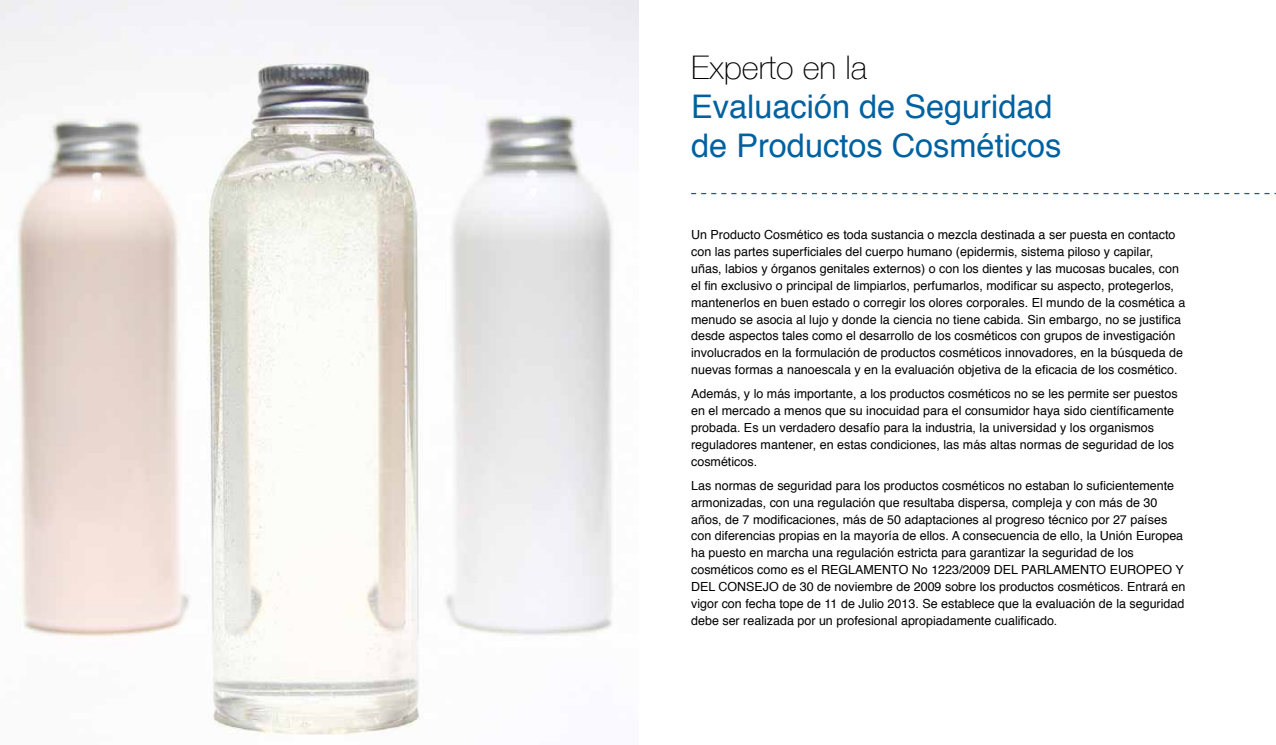
<style>
.page{position:relative;width:1276px;height:745px;background:#fff}
.page>*{position:absolute;margin:0;border:0;box-sizing:border-box;transform-origin:0 0}
.t1{font:32.5px/39px "Helvetica";color:#0061a1}
.t2{font:100 32.5px "Helve Nue";color:#000}
.t3{font:12.5px/16.9px "Helvetica";color:#000}
</style>
<div class="page">
<svg style="left:691px;top:193px;width:585px;height:1px"></svg>
<img style="left:0;top:0;width:638px;height:735px">
<h1 class="t2" style="left:691px;top:48px;width:177px">Experto en la</h1>
<h1 class="t1" style="left:691px;top:88px;width:372px">Evaluación de Seguridad de Productos Cosméticos</h1>
<p class="t3" style="left:691px;top:226px;width:495px">Un Producto Cosmético es toda sustancia o mezcla destinada a ser puesta en contacto con las partes superficiales del cuerpo humano (epidermis, sistema piloso y capilar, uñas, labios y órganos genitales externos) o con los dientes y las mucosas bucales, con el fin exclusivo o principal de limpiarlos, perfumarlos, modificar su aspecto, protegerlos, mantenerlos en buen estado o corregir los olores corporales. El mundo de la cosmética a menudo se asocia al lujo y donde la ciencia no tiene cabida. Sin embargo, no se justifica desde aspectos tales como el desarrollo de los cosméticos con grupos de investigación involucrados en la formulación de productos cosméticos innovadores, en la búsqueda de nuevas formas a nanoescala y en la evaluación objetiva de la eficacia de los cosmético.</p>
<p class="t3" style="left:691px;top:385px;width:488px">Además, y lo más importante, a los productos cosméticos no se les permite ser puestos en el mercado a menos que su inocuidad para el consumidor haya sido científicamente probada. Es un verdadero desafío para la industria, la universidad y los organismos reguladores mantener, en estas condiciones, las más altas normas de seguridad de los cosméticos.</p>
<p class="t3" style="left:691px;top:477px;width:496px">Las normas de seguridad para los productos cosméticos no estaban lo suficientemente armonizadas, con una regulación que resultaba dispersa, compleja y con más de 30 años, de 7 modificaciones, más de 50 adaptaciones al progreso técnico por 27 países con diferencias propias en la mayoría de ellos. A consecuencia de ello, la Unión Europea ha puesto en marcha una regulación estricta para garantizar la seguridad de los cosméticos como es el REGLAMENTO No 1223/2009 DEL PARLAMENTO EUROPEO Y DEL CONSEJO de 30 de noviembre de 2009 sobre los productos cosméticos. Entrará en vigor con fecha tope de 11 de Julio 2013. Se establece que la evaluación de la seguridad debe ser realizada por un profesional apropiadamente cualificado.</p>
</div>
